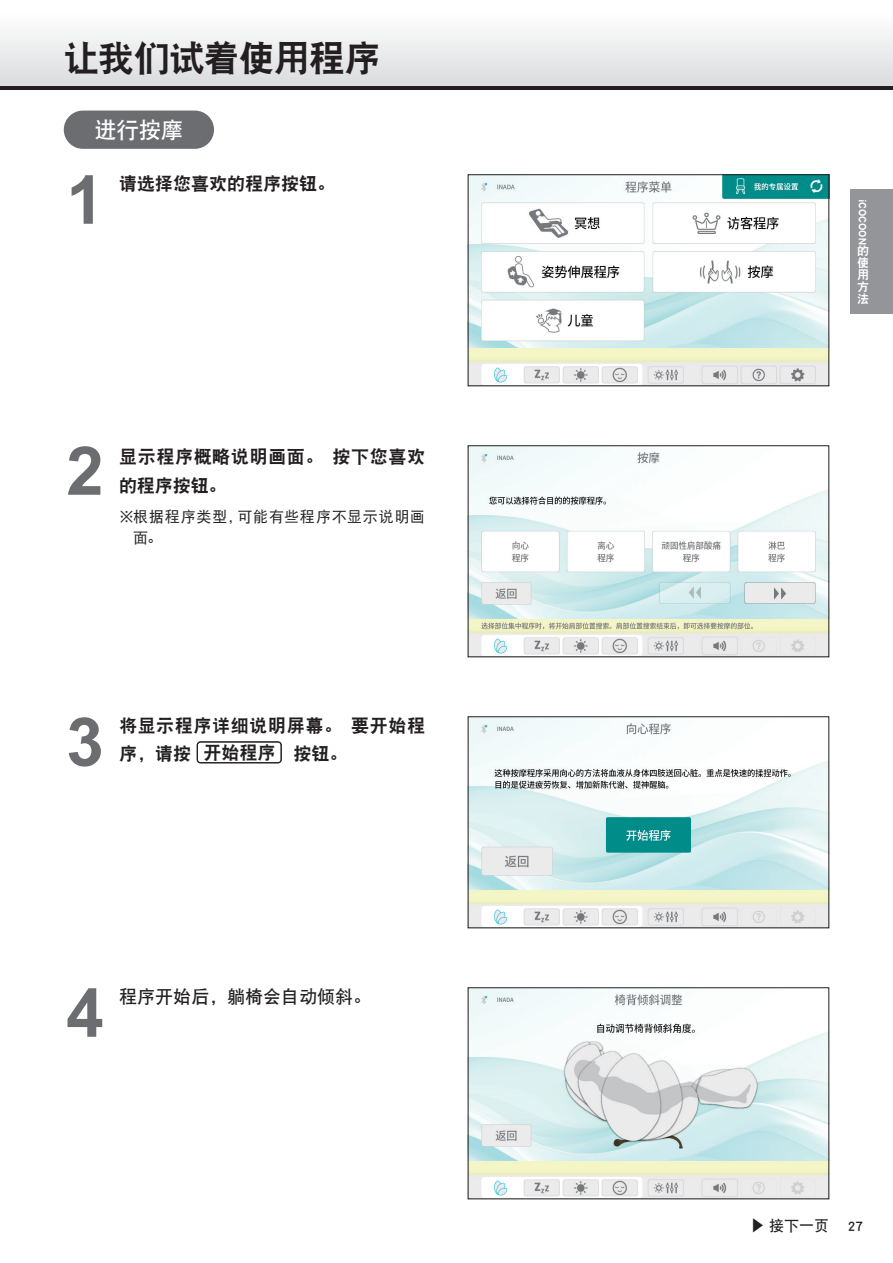
<style>
.page{position:relative;width:893px;height:1263px;background:#fff}
.page>*{position:absolute;margin:0;border:0;box-sizing:border-box;transform-origin:0 0}
.t1{font:36px "DFP Hei W9 GB EUC H";letter-spacing:-.025em;color:#231f20}
.t2{font:22.5px "DFP Hei W7 GB EUC H";color:#fff}
.t3{font:18px/28.5px "DFP Hei W9 GB EUC H";letter-spacing:.035em;color:#231f20}
.t4{font:18px "DFP Hei W7 GB EUC H";color:#231f20}
.t5{font:18px "DFP Hei W9 GB EUC H";color:#231f20}
.t6{font:15px/21px "DFP Hei W5 GB EUC H";letter-spacing:.045em;color:#231f20}
.t7{font:15px "DFP Hei W7 GB EUC H";color:#231f20}
.t8{font:12px/12px "DFP Hei W9 GB EUC H";color:#fff;text-align:justify}
.s1{font-family:"Hira Maru Pro W4"}
</style>
<div class="page">
<div style="left:64px;top:111px;width:150px;height:38px;background:#6c6d70;border-radius:19px"></div>
<img style="left:470px;top:176px;width:357px;height:208px">
<div style="left:468px;top:174px;width:361px;height:212px;border:1px solid #231f20"></div>
<img style="left:470px;top:447px;width:357px;height:208px">
<div style="left:468px;top:445px;width:361px;height:212px;border:1px solid #231f20"></div>
<div style="left:197px;top:742px;width:84px;height:21px;border:1px solid #231f20;border-radius:3px"></div>
<img style="left:470px;top:718px;width:357px;height:208px">
<div style="left:468px;top:716px;width:361px;height:212px;border:1px solid #231f20"></div>
<img style="left:470px;top:989px;width:357px;height:208px">
<div style="left:468px;top:987px;width:361px;height:212px;border:1px solid #231f20"></div>
<svg style="left:72px;top:175px;width:21px;height:49px"></svg>
<svg style="left:68px;top:446px;width:32px;height:49px"></svg>
<svg style="left:69px;top:717px;width:32px;height:50px"></svg>
<svg style="left:68px;top:988px;width:34px;height:49px"></svg>
<svg style="left:0;top:85px;width:893px;height:4px;background:#514e4f"></svg>
<div style="left:0;top:13px;width:893px;height:72px;background:linear-gradient(to bottom,#fefefe,#dcdddf)"></div>
<div style="left:850px;top:189px;width:43px;height:125px;background:#939598"></div>
<h1 class="t1" style="left:64px;top:41px;width:318px">让我们试着使用程序</h1>
<p class="t2" style="left:95px;top:118px;width:90px">进行按摩</p>
<p class="t5" style="left:119px;top:174px;width:217px">请选择您喜欢的程序按钮。</p>
<p class="t3" style="left:119px;top:442px;width:308px">显示程序概略说明画面。按下您喜欢的程序按钮。</p>
<p class="t6" style="left:133px;top:506px;width:294px;text-indent:-14px">※根据程序类型，可能有些程序不显示说明画面。</p>
<p class="t3" style="left:119px;top:711px;width:308px">将显示程序详细说明屏幕。要开始程序，请按 开始程序 按钮。</p>
<p class="t4" style="left:119px;top:987px;width:253px">程序开始后，躺椅会自动倾斜。</p>
<p class="t8" style="left:869px;top:199px;width:47px;rotate:90deg">iCOCOON</p>
<p class="t8" style="left:857px;top:244px;width:13px">的使用方法</p>
<p class="t7" style="left:750px;top:1218px;width:81px"><span class="s1">▶</span> 接下一页</p>
<p class="t7" style="left:848px;top:1218px;width:17px">27</p>
</div>
